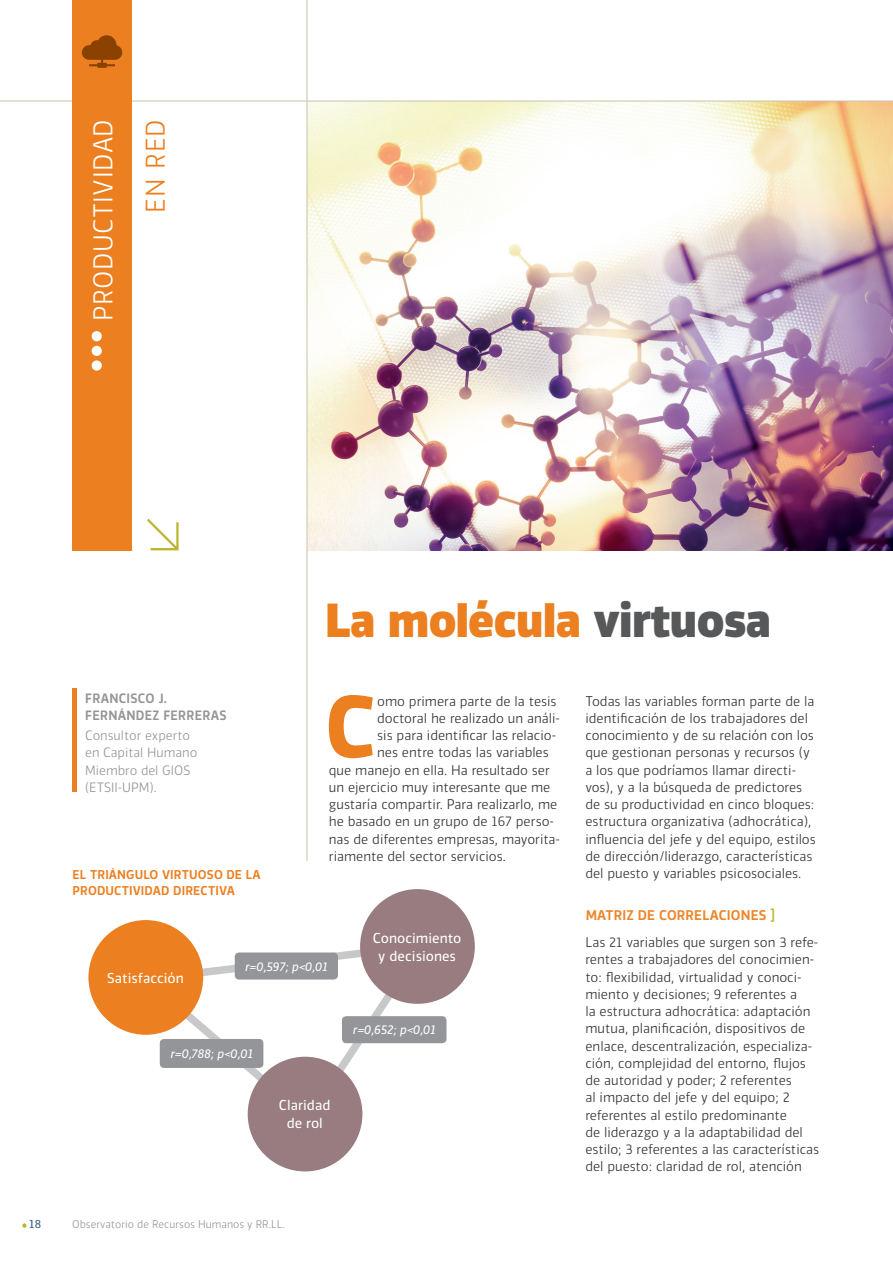
<style>
.page{position:relative;width:893px;height:1263px;background:#fff}
.page>*{position:absolute;margin:0;border:0;box-sizing:border-box;transform-origin:0 0}
.stl_base_capitular{font:700 82.8px "Vinkel";color:#ec8021}
.t1{font:900 45px "Vinkel";letter-spacing:-.01em;color:#ec8021}
.t2{font:300 25.5px "Vinkel";letter-spacing:.02em;color:#fff}
.t3{font:300 25.5px "Vinkel";color:#ec8021}
.stl_cuadros_titulo{font:13.5px/18px "Vinkel";color:#fff;text-align:center}
.stl_base{font:300 13.2px/17.2px "Vinkel";color:#312f30}
.stl_base_capitular-2{font:300 13.2px "Vinkel";color:#312f30}
.stl_base-2{font:500 13.2px "Vinkel";letter-spacing:.01em;color:#ed8529}
.t4{font:300 12.75px/17.2px "Vinkel";color:#939598}
.t5{font:500 12.75px/17.2px "Vinkel";letter-spacing:.02em;color:#939598}
.stl_cuadros_titulo-2{font:500 12px/16.5px "Vinkel";letter-spacing:.01em;color:#ec8021}
.stl_base-3{font:italic 12px "Vinkel";color:#fff}
.t6{font:11.25px "Vinkel";color:#366480}
.t7{font:300 10.5px "Vinkel";color:#939598}
.s1{color:#57585a}
.s2{font-family:"Agency FB";font-weight:700;font-size:15px;color:#c0b93a}
</style>
<div class="page">
<svg style="left:22px;top:1223px;width:5px;height:5px"></svg>
<svg style="left:136px;top:938px;width:292px;height:192px"></svg>
<img style="left:308px;top:102px;width:585px;height:448px">
<hr style="left:0;top:100px;width:893px;height:2px;background:#cdcaaf">
<div style="left:72px;top:0;width:60px;height:550px;background:#ec8021"></div>
<div style="left:92px;top:331px;width:10px;height:10px;background:#fff;border-radius:50%"></div>
<div style="left:92px;top:346px;width:10px;height:10px;background:#fff;border-radius:50%"></div>
<div style="left:92px;top:360px;width:10px;height:11px;background:#fff;border-radius:50%"></div>
<svg style="left:147px;top:518px;width:32px;height:33px"></svg>
<div style="left:72px;top:688px;width:5px;height:104px;background:#ec8021"></div>
<svg style="left:82px;top:35px;width:40px;height:33px"></svg>
<hr style="left:306px;top:0;width:2px;height:861px;background:#cdcaaf">
<div style="left:88px;top:920px;width:115px;height:115px;background:#ec8021;border-radius:50%"></div>
<div style="left:360px;top:889px;width:115px;height:115px;background:#987c7f;border-radius:50%"></div>
<div style="left:248px;top:1057px;width:114px;height:114px;background:#987c7f;border-radius:50%"></div>
<div style="left:235px;top:952px;width:103px;height:27px;background:#939598;border-radius:4px"></div>
<div style="left:160px;top:1039px;width:103px;height:29px;background:#939598;border-radius:4px"></div>
<div style="left:342px;top:1016px;width:104px;height:27px;background:#939598;border-radius:4px"></div>
<p class="t2" style="left:86px;top:321px;width:203px;rotate:-90deg">PRODUCTIVIDAD</p>
<p class="t3" style="left:138px;top:213px;width:95px;rotate:-90deg">EN RED</p>
<p class="t1" style="left:326px;top:589px;width:447px">La molécula <span class="s1">virtuosa</span></p>
<p class="t5" style="left:85px;top:689px;width:143px">FRANCISCO J.<br>FERNÁNDEZ FERRERAS</p>
<p class="t4" style="left:85px;top:727px;width:114px">Consultor experto en Capital Humano</p>
<p class="t4" style="left:85px;top:762px;width:107px">Miembro del GIOS (ETSII-UPM).</p>
<p class="stl_cuadros_titulo-2" style="left:73px;top:866px;width:190px">EL TRIÁNGULO VIRTUOSO DE LA<br>PRODUCTIVIDAD DIRECTIVA</p>
<p class="stl_base_capitular" style="left:326px;top:671px;width:51px">C</p>
<p class="stl_base_capitular-2" style="left:377px;top:692px;width:181px">omo primera parte de la tesis</p>
<p class="stl_base_capitular-2" style="left:377px;top:709px;width:184px">doctoral he realizado un análi-</p>
<p class="stl_base_capitular-2" style="left:377px;top:726px;width:180px">sis para identificar las relacio-</p>
<p class="stl_base_capitular-2" style="left:377px;top:744px;width:173px">nes entre todas las variables</p>
<p class="stl_base_capitular-2" style="left:329px;top:761px;width:222px">que manejo en ella. Ha resultado ser</p>
<p class="stl_base_capitular-2" style="left:329px;top:778px;width:223px">un ejercicio muy interesante que me</p>
<p class="stl_base_capitular-2" style="left:329px;top:795px;width:230px">gustaría compartir. Para realizarlo, me</p>
<p class="stl_base_capitular-2" style="left:329px;top:813px;width:227px">he basado en un grupo de 167 perso-</p>
<p class="stl_base_capitular-2" style="left:329px;top:830px;width:233px">nas de diferentes empresas, mayorita-</p>
<p class="stl_base_capitular-2" style="left:329px;top:847px;width:178px">riamente del sector servicios.</p>
<p class="stl_cuadros_titulo" style="left:107px;top:969px;width:78px">Satisfacción</p>
<p class="stl_base-3" style="left:245px;top:958px;width:84px">r=0,597; p&lt;0,01</p>
<p class="stl_base-3" style="left:170px;top:1046px;width:84px">r=0,788; p&lt;0,01</p>
<p class="stl_cuadros_titulo" style="left:279px;top:1096px;width:53px">Claridad de rol</p>
<p class="stl_cuadros_titulo" style="left:373px;top:929px;width:90px">Conocimiento</p>
<p class="stl_cuadros_titulo" style="left:378px;top:947px;width:79px">y decisiones</p>
<p class="stl_base-3" style="left:353px;top:1022px;width:84px">r=0,652; p&lt;0,01</p>
<p class="t6" style="left:29px;top:1216px;width:13px">18</p>
<p class="t7" style="left:72px;top:1217px;width:214px">Observatorio de Recursos Humanos y RR.LL.</p>
<p class="stl_base" style="left:585px;top:692px;width:232px">Todas las variables forman parte de la identificación de los trabajadores del conocimiento y de su relación con los que gestionan personas y recursos (y a los que podríamos llamar directi&shy;vos), y a la búsqueda de predictores de su productividad en cinco bloques: estructura organizativa (adhocrática), influencia del jefe y del equipo, estilos de dirección/liderazgo, características del puesto y variables psicosociales.</p>
<p class="stl_base-2" style="left:586px;top:906px;width:191px">MATRIZ DE CORRELACIONES <span class="s2">]</span></p>
<p class="stl_base" style="left:585px;top:934px;width:235px">Las 21 variables que surgen son 3 refe&shy;rentes a trabajadores del conocimien&shy;to: flexibilidad, virtualidad y conoci&shy;miento y decisiones; 9 referentes a<br>la estructura adhocrática: adaptación mutua, planificación, dispositivos de enlace, descentralización, especializa&shy;ción, complejidad del entorno, flujos de autoridad y poder; 2 referentes<br>al impacto del jefe y del equipo; 2 referentes al estilo predominante<br>de liderazgo y a la adaptabilidad del estilo; 3 referentes a las características del puesto: claridad de rol, atención</p>
</div>
